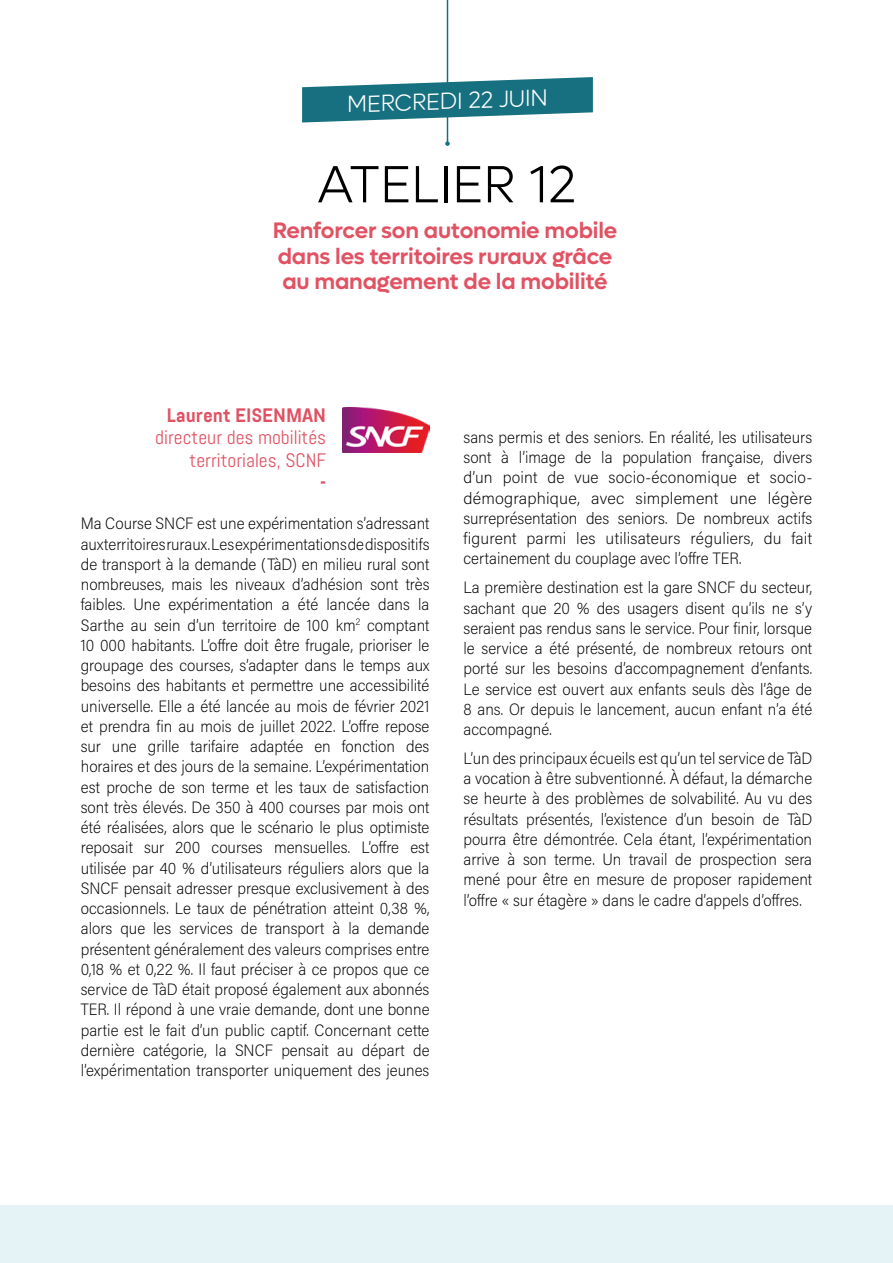
<style>
.page{position:relative;width:893px;height:1263px;background:#fff}
.page>*{position:absolute;margin:0;border:0;box-sizing:border-box;transform-origin:0 0}
.t1{font:300 52.5px "Lufga";color:#000}
.t2{font:300 23.4px "Lufga";color:#fff}
.t3{font:600 22.5px "Lufga";letter-spacing:-.01em;color:#e15263}
.t4{font:19.5px/22.5px "Abel Pro";color:#e05263;text-align:right}
.t5{font:700 19.5px "Abel Pro";color:#e05263}
.Style_de_paragraphe{font:200 16.5px/20.2px "Acumin Pro Semi Cond";color:#000;text-align:justify}
.s1{font-weight:700}
</style>
<div class="page">
<div style="left:0;top:1206px;width:893px;height:57px;background:#e6f3f6"></div>
<hr style="left:447px;top:0;width:1px;height:144px;background:#177080">
<svg style="left:445px;top:141px;width:5px;height:5px"></svg>
<svg style="left:302px;top:77px;width:291px;height:46px"></svg>
<img style="left:342px;top:407px;width:87px;height:46px">
<p class="t2" style="left:346px;top:91px;width:202px;rotate:-2deg">MERCREDI 22 JUIN</p>
<p class="t1" style="left:317px;top:155px;width:261px">ATELIER 12</p>
<p class="t3" style="left:273px;top:217px;width:346px">Renforcer son autonomie mobile</p>
<p class="t3" style="left:278px;top:243px;width:336px">dans les territoires ruraux grâce</p>
<p class="t3" style="left:282px;top:268px;width:327px">au management de la mobilité</p>
<p class="t4" style="left:155px;top:404px;width:172px"><span class="s1">Laurent EISENMAN </span>directeur des mobilités territoriales, SCNF</p>
<p class="t5" style="left:320px;top:469px;width:7px">-</p>
<p class="Style_de_paragraphe" style="left:81px;top:513px;width:350px">Ma Course SNCF est une expérimentation s’adressant aux territoires ruraux. Les expérimentations de dispositifs de transport à la demande (TàD) en milieu rural sont nombreuses, mais les niveaux d’adhésion sont très faibles. Une expérimentation a été lancée dans la Sarthe au sein d’un territoire de 100 km<sup>2</sup> comptant 10 000 habitants. L’offre doit être frugale, prioriser le groupage des courses, s’adapter dans le temps aux besoins des habitants et permettre une accessibilité universelle. Elle a été lancée au mois de février 2021 et prendra fin au mois de juillet 2022. L’offre repose sur une grille tarifaire adaptée en fonction des horaires et des jours de la semaine. L’expérimentation est proche de son terme et les taux de satisfaction sont très élevés. De 350 à 400 courses par mois ont été réalisées, alors que le scénario le plus optimiste reposait sur 200 courses mensuelles. L’offre est utilisée par 40 % d’utilisateurs réguliers alors que la SNCF pensait adresser presque exclusivement à des occasionnels. Le taux de pénétration atteint 0,38 %, alors que les services de transport à la demande présentent généralement des valeurs comprises entre 0,18 % et 0,22 %. Il faut préciser à ce propos que ce service de TàD était proposé également aux abonnés TER. Il répond à une vraie demande, dont une bonne partie est le fait d’un public captif. Concernant cette dernière catégorie, la SNCF pensait au départ de l’expérimentation transporter uniquement des jeunes</p>
<p class="Style_de_paragraphe" style="left:463px;top:426px;width:350px">sans permis et des seniors. En réalité, les utilisateurs sont à l’image de la population française, divers d’un point de vue socio-économique et socio&shy;démographique, avec simplement une légère surreprésentation des seniors. De nombreux actifs figurent parmi les utilisateurs réguliers, du fait certainement du couplage avec l’offre TER.</p>
<p class="Style_de_paragraphe" style="left:463px;top:577px;width:350px">La première destination est la gare SNCF du secteur, sachant que 20 % des usagers disent qu’ils ne s’y seraient pas rendus sans le service. Pour finir, lorsque le service a été présenté, de nombreux retours ont porté sur les besoins d’accompagnement d’enfants.<br>Le service est ouvert aux enfants seuls dès l’âge de 8 ans. Or depuis le lancement, aucun enfant n’a été accompagné.</p>
<p class="Style_de_paragraphe" style="left:463px;top:747px;width:350px">L’un des principaux écueils est qu’un tel service de TàD a vocation à être subventionné. À défaut, la démarche se heurte à des problèmes de solvabilité. Au vu des résultats présentés, l’existence d’un besoin de TàD pourra être démontrée. Cela étant, l’expérimentation arrive à son terme. Un travail de prospection sera mené pour être en mesure de proposer rapidement l’offre « sur étagère » dans le cadre d’appels d’offres.</p>
</div>
